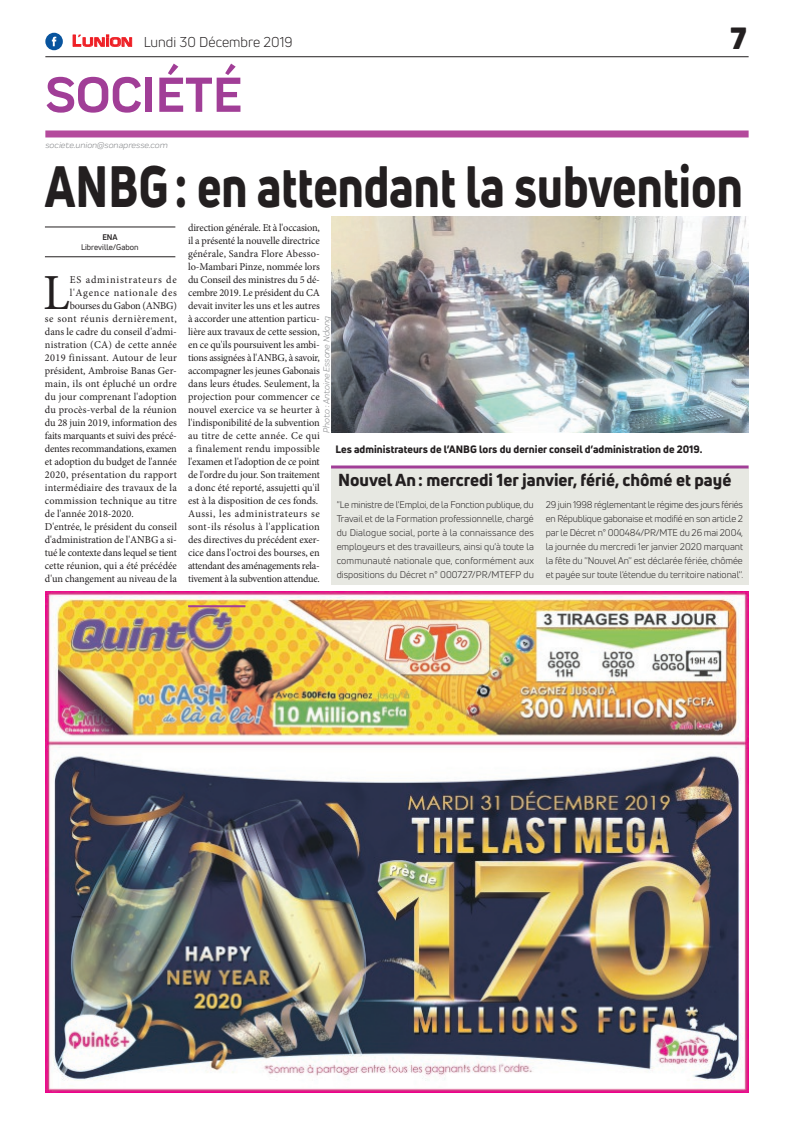
<style>
.page{position:relative;width:794px;height:1129px;background:#fff}
.page>*{position:absolute;margin:0;border:0;box-sizing:border-box;transform-origin:0 0}
.t1{font:800 57px "Uni Neue";color:#231f20;scale:.81 1}
.t2{font:700 51px "Praktika";color:#a13e97}
.t3{font:50.5px "Minion Pro";color:#231f20}
.t4{font:900 30px "Uni Neue";color:#231f20}
.t5{font:800 17px "Uni Neue";color:#231f20}
.t6{font:14px "Uni Neue";color:#231f20}
.t7{font:10.5px/13px "Minion Pro";letter-spacing:-.005em;color:#231f20}
.t8{font:800 10.5px "Uni Neue";color:#231f20}
.t9{font:10.5px "Minion Pro";letter-spacing:.025em;color:#231f20}
.t10{font:10.5px "Minion Pro";letter-spacing:.03em;color:#231f20}
.t11{font:10.5px "Minion Pro";letter-spacing:.02em;color:#231f20}
.t12{font:10.5px "Minion Pro";letter-spacing:-.025em;color:#231f20}
.t13{font:10.5px "Minion Pro";letter-spacing:.015em;color:#231f20}
.t14{font:10.5px "Minion Pro";letter-spacing:.05em;color:#231f20}
.t15{font:10.5px "Minion Pro";letter-spacing:.07em;color:#231f20}
.t16{font:10.5px "Minion Pro";letter-spacing:.075em;color:#231f20}
.t17{font:9.5px/14px "Uni Neue";letter-spacing:-.005em;color:#231f20;text-align:justify}
.t18{font:italic 9px "Praktika";color:#818386}
.t19{font:8px "Uni Neue";color:#231f20}
.t20{font:700 8px "Uni Neue";color:#231f20}
.s1{font-family:"Eurostile";font-weight:600;font-size:15px;color:#ee1d23}
.s2{font-family:"Eurostile";font-weight:600;font-size:11.4px;color:#ee1d23}
</style>
<div class="page">
<hr style="left:45px;top:56px;width:703px;height:1px;background:#231f20">
<div style="left:45px;top:130px;width:703px;height:7px;background:#b44a9c"></div>
<svg style="left:72px;top:34px;width:60px;height:13px"></svg>
<div style="left:45px;top:33px;width:18px;height:17px;background:#08549e;border-radius:50%"></div>
<svg style="left:52px;top:37px;width:4px;height:9px"></svg>
<img style="left:45px;top:591px;width:703px;height:500px">
<hr style="left:188px;top:605px;width:57px;height:2px;background:#a13e97">
<hr style="left:45px;top:256px;width:130px;height:1px;background:#231f20">
<hr style="left:45px;top:227px;width:130px;height:1px;background:#231f20">
<div style="left:331px;top:468px;width:417px;height:116px;background:#e7e8e2"></div>
<hr style="left:331px;top:465px;width:417px;height:3px;background:#a13e97">
<img style="left:331px;top:216px;width:417px;height:216px">
<h3 class="t6" style="left:72px;top:33px;width:222px"><span class="s1">L</span><span class="s2">UNION</span> Lundi 30 Décembre 2019</h3>
<h2 class="t2" style="left:45px;top:54px;width:198px">SOCIÉTÉ</h2>
<p class="t18" style="left:45px;top:139px;width:124px">societe.union@sonapresse.com</p>
<h3 class="t4" style="left:730px;top:17px;width:18px">7</h3>
<h1 class="t1" style="left:45px;top:148px;width:863px">ANBG: en attendant la subvention</h1>
<p class="t20" style="left:102px;top:232px;width:17px">ENA</p>
<p class="t19" style="left:81px;top:242px;width:59px">Libreville/Gabon</p>
<p class="t7" style="left:188px;top:221px;width:133px">direction générale. Et à l'occasion, il a présenté la nouvelle directrice générale, Sandra Flore Abesso&shy;lo-Mambari Pinze, nommée lors du Conseil des ministres du 5 dé&shy;cembre 2019. Le président du CA devait inviter les uns et les autres à accorder une attention particu&shy;lière aux travaux de cette session, en ce qu'ils poursuivent les ambi&shy;tions assignées à l'ANBG, à savoir, accompagner les jeunes Gabonais dans leurs études. Seulement, la projection pour commencer ce nouvel exercice va se heurter à l'indisponibilité de la subvention au titre de cette année. Ce qui a finalement rendu impossible l'examen et l'adoption de ce point de l'ordre du jour. Son traitement a donc été reporté, assujetti qu'il est à la disposition de ces fonds.<br>Aussi, les administrateurs se sont-ils résolus à l'application des directives du précédent exer&shy;cice dans l'octroi des bourses, en attendant des aménagements rela&shy;tivement à la subvention attendue.</p>
<h3 class="t3" style="left:43px;top:259px;width:28px">L</h3>
<p class="t16" style="left:70px;top:273px;width:109px">ES administrateurs de</p>
<p class="t15" style="left:70px;top:286px;width:109px">l'Agence nationale des</p>
<p class="t7" style="left:70px;top:299px;width:109px">bourses du Gabon (ANBG)</p>
<p class="t14" style="left:45px;top:312px;width:133px">se sont réunis dernièrement,</p>
<p class="t7" style="left:45px;top:325px;width:133px">dans le cadre du conseil d'admi-</p>
<p class="t9" style="left:45px;top:338px;width:134px">nistration (CA) de cette année</p>
<p class="t10" style="left:45px;top:351px;width:134px">2019 finissant. Autour de leur</p>
<p class="t7" style="left:45px;top:364px;width:133px">président, Ambroise Banas Ger-</p>
<p class="t11" style="left:45px;top:377px;width:133px">main, ils ont épluché un ordre</p>
<p class="t7" style="left:45px;top:390px;width:133px">du jour comprenant l'adoption</p>
<p class="t11" style="left:45px;top:403px;width:133px">du procès-verbal de la réunion</p>
<p class="t7" style="left:45px;top:416px;width:134px">du 28 juin 2019, information des</p>
<p class="t7" style="left:45px;top:429px;width:133px">faits marquants et suivi des précé-</p>
<p class="t12" style="left:45px;top:442px;width:133px">dentes recommandations, examen</p>
<p class="t7" style="left:45px;top:455px;width:134px">et adoption du budget de l'année</p>
<p class="t10" style="left:45px;top:468px;width:133px">2020, présentation du rapport</p>
<p class="t13" style="left:45px;top:481px;width:133px">intermédiaire des travaux de la</p>
<p class="t9" style="left:45px;top:494px;width:133px">commission technique au titre</p>
<p class="t7" style="left:45px;top:507px;width:90px">de l'année 2018-2020.</p>
<p class="t7" style="left:45px;top:520px;width:133px">D'entrée, le président du conseil</p>
<p class="t7" style="left:45px;top:533px;width:133px">d'administration de l'ANBG a si-</p>
<p class="t7" style="left:45px;top:546px;width:133px">tué le contexte dans lequel se tient</p>
<p class="t7" style="left:45px;top:559px;width:133px">cette réunion, qui a été précédée</p>
<p class="t7" style="left:45px;top:572px;width:133px">d'un changement au niveau de la</p>
<p class="t18" style="left:320px;top:432px;width:118px;rotate:-90deg">Photo : Antoine Essone Ndong</p>
<p class="t8" style="left:335px;top:442px;width:368px">Les administrateurs de l’ANBG lors du dernier conseil d’administration de 2019.</p>
<h3 class="t5" style="left:338px;top:468px;width:395px">Nouvel An: mercredi 1er janvier, férié, chômé et payé</h3>
<p class="t17" style="left:337px;top:497px;width:199px">''Le ministre de l'Emploi, de la Fonction publique, du Travail et de la Formation professionnelle, chargé du Dialogue social, porte à la connaissance des employeurs et des travailleurs, ainsi qu'à toute la communauté nationale que, conformément aux dispositions du Décret n° 000727/PR/MTEFP du</p>
<p class="t17" style="left:546px;top:497px;width:199px">29 juin 1998 réglementant le régime des jours fériés en République gabonaise et modifié en son article 2 par le Décret n° 000484/PR/MTE du 26 mai 2004, la journée du mercredi 1erjanvier 2020 marquant la fête du ''Nouvel An'' est déclarée fériée, chômée et payée sur toute l'étendue du territoire national''.</p>
</div>
